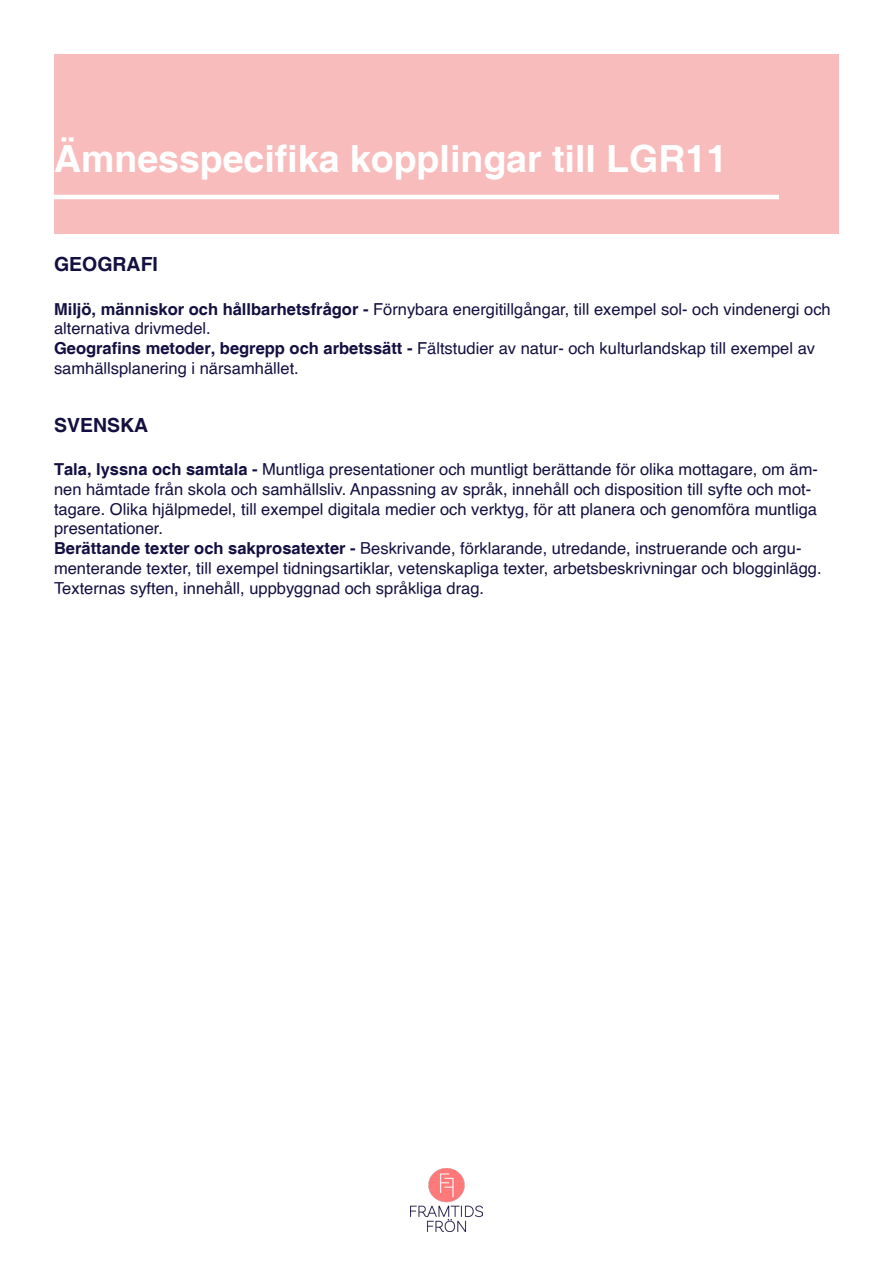
<style>
.page{position:relative;width:893px;height:1263px;background:#fff}
.page>*{position:absolute;margin:0;border:0;box-sizing:border-box;transform-origin:0 0}
.t1{font:700 37.5px "Helvetica";color:#fff}
.t2{font:700 19.5px "Helvetica";color:#130f40}
.t3{font:16.5px/19.8px "Helvetica";color:#130f40}
.s1{font-weight:700}
</style>
<div class="page">
<div style="left:54px;top:54px;width:785px;height:180px;background:#f8bcbc"></div>
<hr style="left:54px;top:195px;width:725px;height:4px;background:#fff">
<img style="left:411px;top:1168px;width:71px;height:64px">
<p class="t1" style="left:54px;top:136px;width:675px">Ämnesspecifika kopplingar till LGR11</p>
<p class="t2" style="left:54px;top:253px;width:106px">GEOGRAFI</p>
<p class="t3" style="left:54px;top:299px;width:778px"><span class="s1">Miljö, människor och hållbarhetsfrågor -</span> Förnybara energitillgångar, till exempel sol- och vindenergi och alternativa drivmedel.</p>
<p class="t3" style="left:54px;top:339px;width:763px"><span class="s1">Geografins metoder, begrepp och arbetssätt -</span> Fältstudier av natur- och kulturlandskap till exempel av samhällsplanering i närsamhället.</p>
<p class="t2" style="left:54px;top:413px;width:96px">SVENSKA</p>
<p class="t3" style="left:54px;top:460px;width:765px"><span class="s1">Tala, lyssna och samtala -</span> Muntliga presentationer och muntligt berättande för olika mottagare, om äm&shy;nen hämtade från skola och samhällsliv. Anpassning av språk, innehåll och disposition till syfte och mot&shy;tagare. Olika hjälpmedel, till exempel digitala medier och verktyg, för att planera och genomföra muntliga presentationer.</p>
<p class="t3" style="left:54px;top:539px;width:769px"><span class="s1">Berättande texter och sakprosatexter -</span> Beskrivande, förklarande, utredande, instruerande och argu&shy;menterande texter, till exempel tidningsartiklar, vetenskapliga texter, arbetsbeskrivningar och blogginlägg.<br>Texternas syften, innehåll, uppbyggnad och språkliga drag.</p>
</div>
